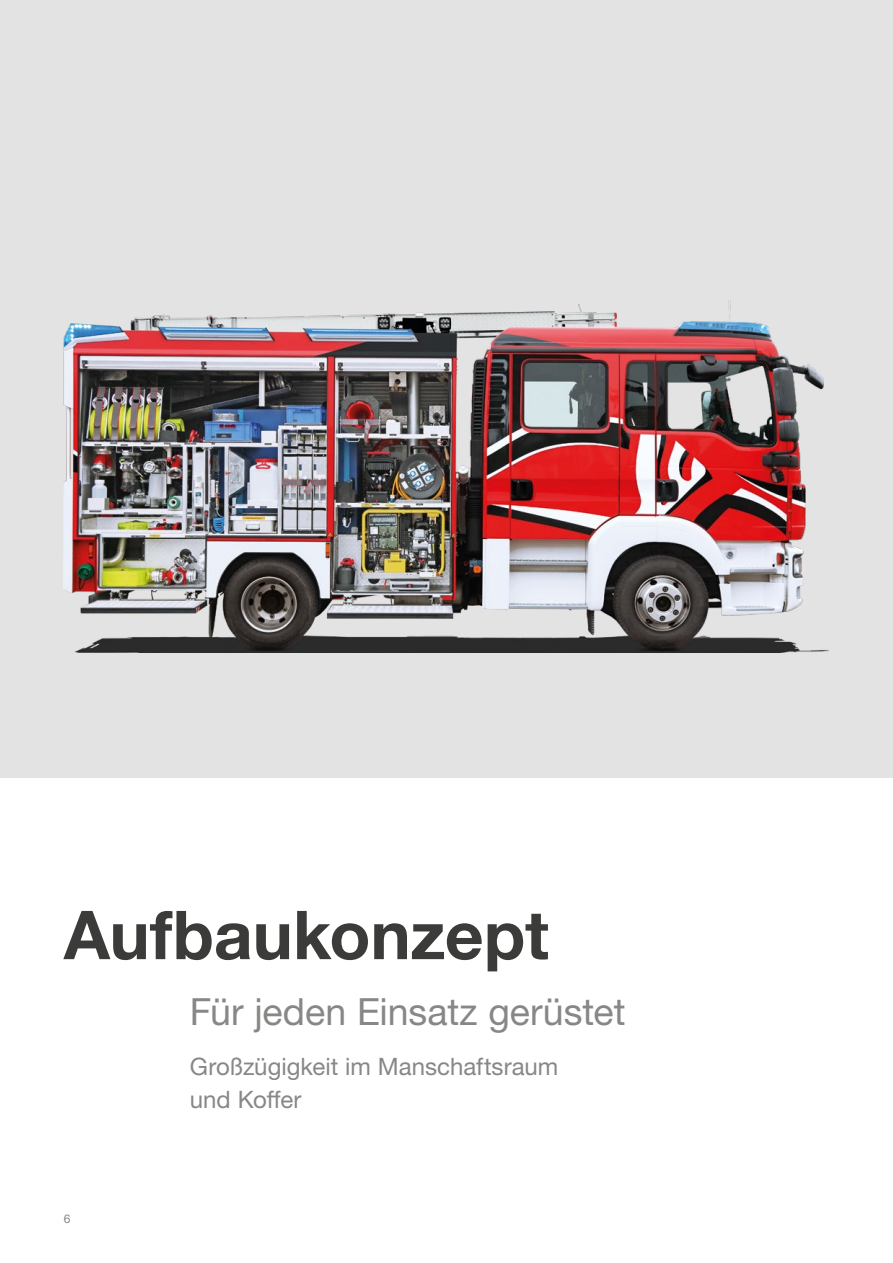
<style>
.page{position:relative;width:893px;height:1263px;background:#fff}
.page>*{position:absolute;margin:0;border:0;box-sizing:border-box;transform-origin:0 0}
.t1{font:700 67.5px "Helvetica Neue LTW1 G";color:#3b3b3a}
.t2{font:37.5px "Helvetica Neue LTW1 G";color:#878786}
.t3{font:24px/33px "Helvetica Neue LTW1 G";color:#878786}
.t4{font:12px "Helvetica Neue LTW1 G";color:#878786}
</style>
<div class="page">
<div style="left:0;top:0;width:893px;height:778px;background:#e3e3e3"></div>
<img style="left:64px;top:301px;width:764px;height:351px">
<h1 class="t1" style="left:64px;top:893px;width:487px">Aufbaukonzept</h1>
<h2 class="t2" style="left:190px;top:989px;width:437px">Für jeden Einsatz gerüstet</h2>
<p class="t3" style="left:190px;top:1049px;width:370px">Großzügigkeit im Manschaftsraum und Koffer</p>
<p class="t4" style="left:64px;top:1211px;width:8px">6</p>
</div>
